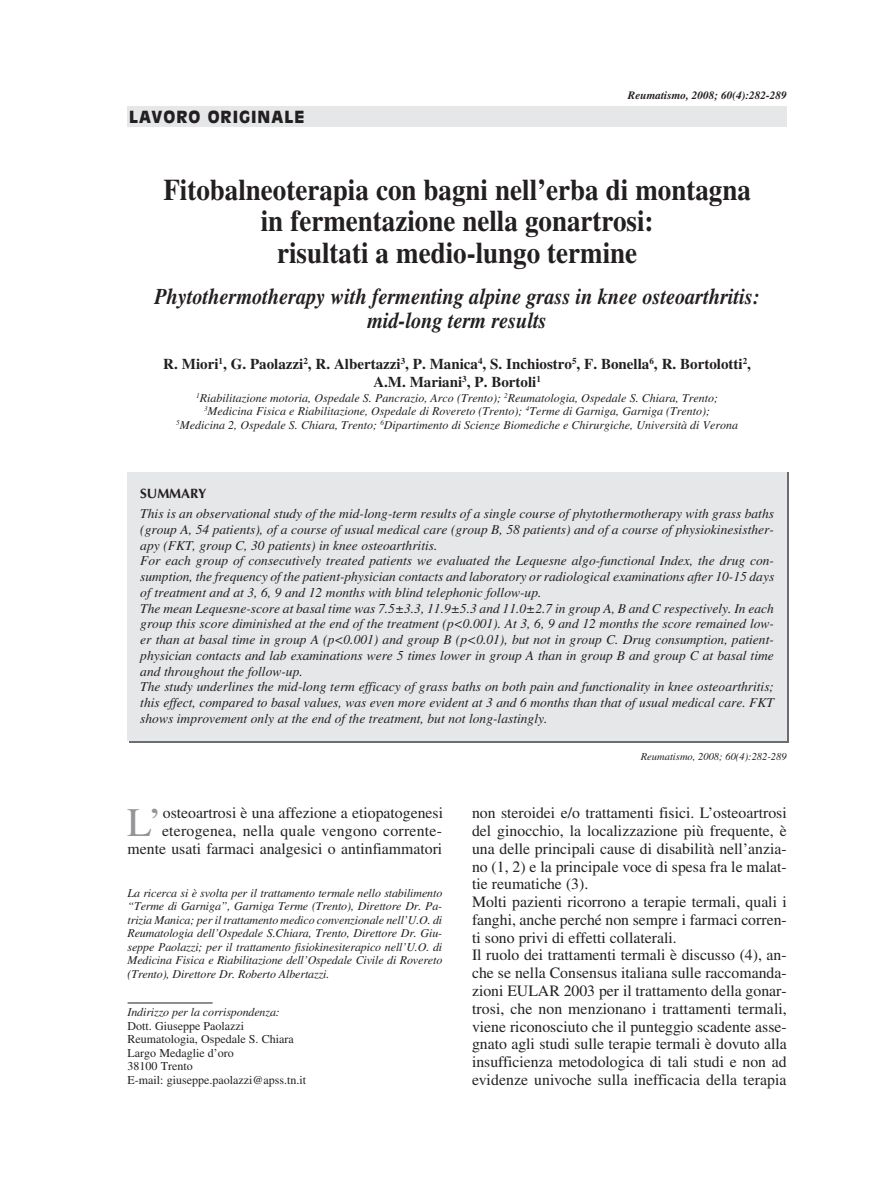
<style>
.page{position:relative;width:893px;height:1191px;background:#fff}
.page>*{position:absolute;margin:0;border:0;box-sizing:border-box;transform-origin:0 0}
.t1{font:40.5px "Times";color:#939598}
.t2{font:700 30px/31.5px "Times";color:#231f20;text-align:center;scale:.9 1}
.t3{font:italic 700 22.5px/24px "Times";color:#231f20;text-align:center;scale:.9 1}
.t4{font:900 16.5px "Antique Olive";letter-spacing:.06em;color:#231f20}
.t5{font:15.75px/17.7px "Times";color:#231f20}
.t6{font:700 15px/18px "Times";color:#231f20;text-align:center}
.t7{font:italic 13.5px/15.8px "Times";color:#231f20}
.t8{font:700 13.5px "Optima";letter-spacing:-.005em;color:#231f20}
.t9{font:italic 12px/13.5px "Times";color:#231f20;text-align:center}
.t10{font:12px/13.5px "Times";color:#231f20}
.t11{font:italic 700 11.25px "Times";color:#231f20}
.t12{font:italic 10.5px "Times";color:#231f20}
</style>
<div class="page">
<div style="left:128px;top:106px;width:659px;height:20px;background:#e6e7e9"></div>
<hr style="left:128px;top:1002px;width:85px;height:1px;background:#231f20">
<div style="left:128px;top:472px;width:659px;height:269px;background:#e6e7e9"></div>
<p class="t4" style="left:129px;top:110px;width:177px">LAVORO ORIGINALE</p>
<p class="t11" style="left:628px;top:91px;width:160px">Reumatismo, 2008; 60(4):282-289</p>
<h2 class="t2" style="left:163px;top:176px;width:654px">Fitobalneoterapia con bagni nell’erba di montagna in fermentazione nella gonartrosi:<br>risultati a medio-lungo termine</h2>
<h3 class="t3" style="left:155px;top:287px;width:674px">Phytothermotherapy with fermenting alpine grass in knee osteoarthritis: mid-long term results</h3>
<p class="t6" style="left:163px;top:356px;width:589px">R. Miori<sup>1</sup>, G. Paolazzi<sup>2</sup>, R. Albertazzi<sup>3</sup>, P. Manica<sup>4</sup>, S. Inchiostro<sup>5</sup>, F. Bonella<sup>6</sup>, R. Bortolotti<sup>2</sup>,<br>A.M. Mariani<sup>3</sup>, P. Bortoli<sup>1</sup></p>
<p class="t9" style="left:176px;top:392px;width:563px"><sup>1</sup>Riabilitazione motoria, Ospedale S. Pancrazio, Arco (Trento); <sup>2</sup>Reumatologia, Ospedale S. Chiara, Trento;<br><sup>3</sup>Medicina Fisica e Riabilitazione, Ospedale di Rovereto (Trento); <sup>4</sup>Terme di Garniga, Garniga (Trento);<br><sup>5</sup>Medicina 2, Ospedale S. Chiara, Trento; <sup>6</sup>Dipartimento di Scienze Biomediche e Chirurgiche, Università di Verona</p>
<p class="t8" style="left:140px;top:487px;width:68px">SUMMARY</p>
<p class="t7" style="left:140px;top:507px;width:635px">This is an observational study of the mid-long-term results of a single course of phytothermotherapy with grass baths (group A, 54 patients), of a course of usual medical care (group B, 58 patients) and of a course of physiokinesisther&shy;apy (FKT, group C, 30 patients) in knee osteoarthritis.<br>For each group of consecutively treated patients we evaluated the Lequesne algo-functional Index, the drug con&shy;sumption, the frequency of the patient-physician contacts and laboratory or radiological examinations after 10-15 days of treatment and at 3, 6, 9 and 12 months with blind telephonic follow-up.<br>The mean Lequesne-score at basal time was 7.5±3.3, 11.9±5.3 and 11.0±2.7 in group A, B and C respectively. In each group this score diminished at the end of the treatment (p&lt;0.001). At 3, 6, 9 and 12 months the score remained low&shy;er than at basal time in group A (p&lt;0.001) and group B (p&lt;0.01), but not in group C. Drug consumption, patient&shy;physician contacts and lab examinations were 5 times lower in group A than in group B and group C at basal time and throughout the follow-up.<br>The study underlines the mid-long term efficacy of grass baths on both pain and functionality in knee osteoarthritis; this effect, compared to basal values, was even more evident at 3 and 6 months than that of usual medical care. FKT shows improvement only at the end of the treatment, but not long-lastingly.</p>
<p class="t5" style="left:128px;top:805px;width:317px;text-align:right">osteoartrosi è una affezione a etiopatogenesi eterogenea, nella quale vengono corrente&shy;mente usati farmaci analgesici o antinfiammatori</p>
<h1 class="t1" style="left:127px;top:808px;width:36px">L’</h1>
<p class="t9" style="left:128px;top:887px;width:316px;text-align:justify">La ricerca si è svolta per il trattamento termale nello stabilimento “Terme di Garniga”, Garniga Terme (Trento), Direttore Dr. Pa&shy;trizia Manica; per il trattamento medico convenzionale nell’U.O. di Reumatologia dell’Ospedale S.Chiara, Trento, Direttore Dr. Giu&shy;seppe Paolazzi; per il trattamento fisiokinesiterapico nell’U.O. di Medicina Fisica e Riabilitazione dell’Ospedale Civile di Rovereto (Trento), Direttore Dr. Roberto Albertazzi.</p>
<p class="t9" style="left:128px;top:1006px;width:154px">Indirizzo per la corrispondenza:</p>
<p class="t10" style="left:128px;top:1020px;width:180px">Dott. Giuseppe Paolazzi<br>Reumatologia, Ospedale S. Chiara<br>Largo Medaglie d’oro<br>38100 Trento<br>E-mail: giuseppe.paolazzi@apss.tn.it</p>
<p class="t12" style="left:641px;top:752px;width:147px">Reumatismo, 2008; 60(4):282-289</p>
<p class="t5" style="left:472px;top:805px;width:316px">non steroidei e/o trattamenti fisici. L’osteoartrosi del ginocchio, la localizzazione più frequente, è una delle principali cause di disabilità nell’anzia&shy;no (1, 2) e la principale voce di spesa fra le malat&shy;tie reumatiche (3).<br>Molti pazienti ricorrono a terapie termali, quali i fanghi, anche perché non sempre i farmaci corren&shy;ti sono privi di effetti collaterali.<br>Il ruolo dei trattamenti termali è discusso (4), an&shy;che se nella Consensus italiana sulle raccomanda&shy;zioni EULAR 2003 per il trattamento della gonar&shy;trosi, che non menzionano i trattamenti termali, viene riconosciuto che il punteggio scadente asse&shy;gnato agli studi sulle terapie termali è dovuto alla insufficienza metodologica di tali studi e non ad evidenze univoche sulla inefficacia della terapia</p>
</div>
